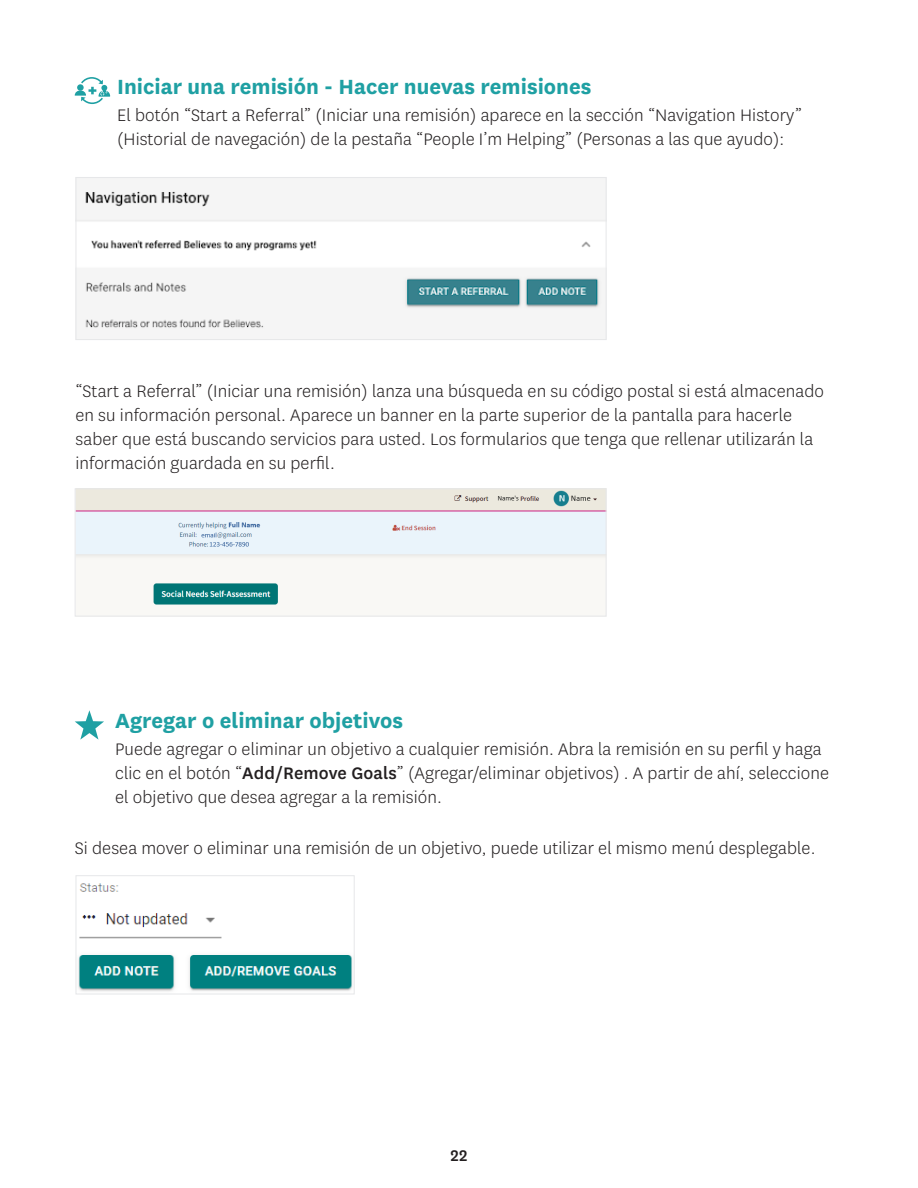
<style>
.page{position:relative;width:918px;height:1188px;background:#fff}
.page>*{position:absolute;margin:0;border:0;box-sizing:border-box;transform-origin:0 0}
.t1{font:700 24px "Centene Sans";color:#1fa0a3}
.t2{font:300 19.5px/24px "Centene Sans";letter-spacing:.005em;color:#231f20}
.t3{font:500 18px "Centene Sans";color:#231f20}
.s1{font-weight:500}
</style>
<div class="page">
<svg style="left:75px;top:77px;width:35px;height:27px"></svg>
<img style="left:78px;top:190px;width:526px;height:139px">
<div style="left:76px;top:177px;width:530px;height:163px;border:1px solid #e6e7e9"></div>
<img style="left:77px;top:490px;width:527px;height:115px">
<div style="left:75px;top:488px;width:531px;height:128px;border:1px solid #e6e7e9"></div>
<svg style="left:75px;top:710px;width:29px;height:30px"></svg>
<img style="left:78px;top:883px;width:275px;height:109px">
<div style="left:76px;top:875px;width:279px;height:119px;border:1px solid #e6e7e9"></div>
<h3 class="t1" style="left:117px;top:69px;width:476px">Iniciar una remisión - Hacer nuevas remisiones</h3>
<p class="t2" style="left:117px;top:102px;width:686px">El botón “Start a Referral” (Iniciar una remisión) aparece en la sección “Navigation History” (Historial de navegación) de la pestaña “People I’m Helping” (Personas a las que ayudo):</p>
<p class="t2" style="left:75px;top:378px;width:750px">“Start a Referral” (Iniciar una remisión) lanza una búsqueda en su código postal si está almacenado en su información personal . Aparece un banner en la parte superior de la pantalla para hacerle saber que está buscando servicios para usted . Los formularios que tenga que rellenar utilizarán la información guardada en su perfil .</p>
<h3 class="t1" style="left:115px;top:704px;width:289px">Agregar o eliminar objetivos</h3>
<p class="t2" style="left:115px;top:737px;width:715px">Puede agregar o eliminar un objetivo a cualquier remisión . Abra la remisión en su perfil y haga clic en el botón “<span class="s1">Add/Remove Goals</span>” (Agregar/eliminar objetivos) . A partir de ahí, seleccione el objetivo que desea agregar a la remisión .</p>
<p class="t2" style="left:75px;top:836px;width:742px">Si desea mover o eliminar una remisión de un objetivo, puede utilizar el mismo menú desplegable .</p>
<p class="t3" style="left:451px;top:1143px;width:18px">22</p>
</div>
